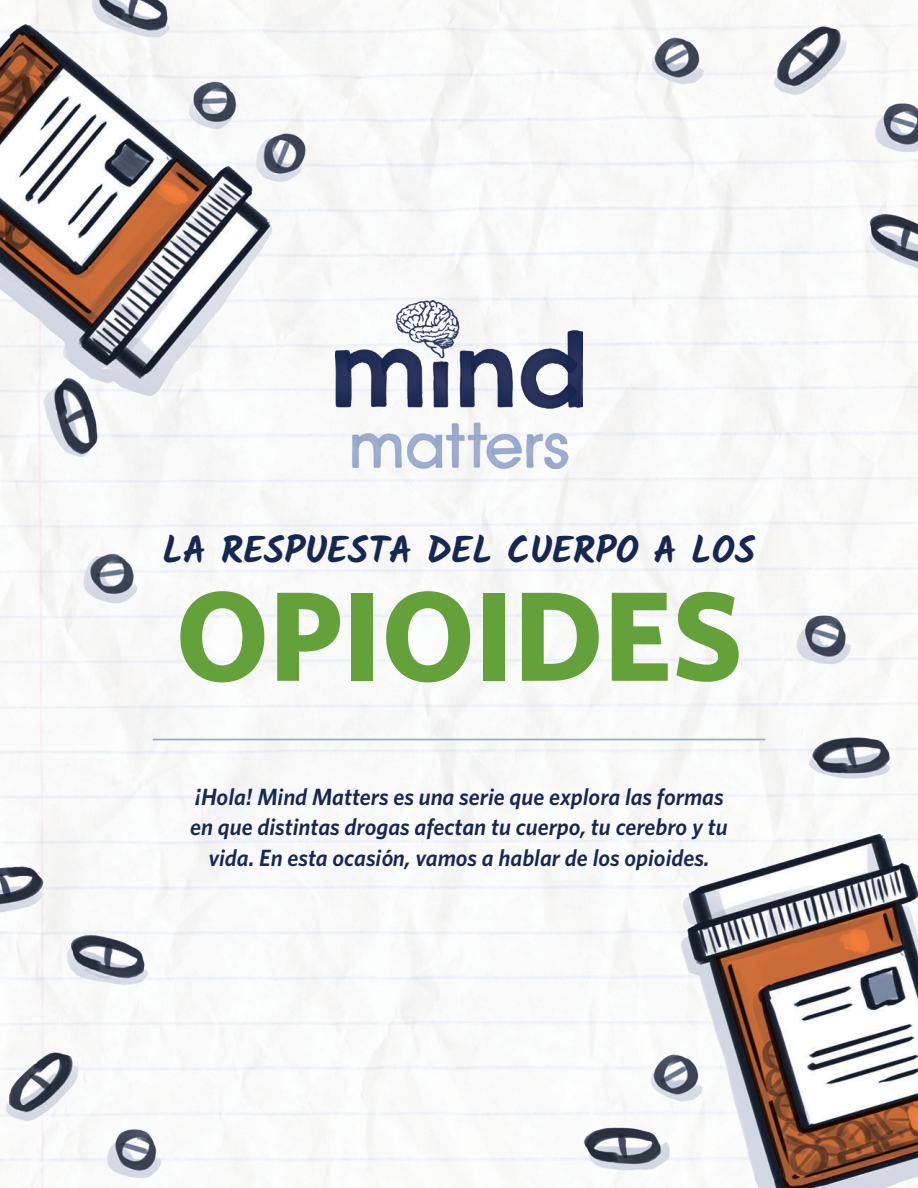
<style>
.page{position:relative;width:918px;height:1188px;background:#fff}
.page>*{position:absolute;margin:0;border:0;box-sizing:border-box;transform-origin:0 0}
.t1{font:700 127.5px "Whitney";color:#65a13a}
.t2{font:700 37.35px "Kalam";color:#162852}
.t3{font:italic 600 23.55px/30.3px "Whitney";color:#162852;text-align:center}
</style>
<div class="page">
<img style="left:0;top:0;width:918px;height:1188px">
<hr style="left:153px;top:739px;width:612px;height:1px;background:#93a7cc">
<img style="left:336px;top:300px;width:246px;height:169px">
<p class="t2" style="left:163px;top:528px;width:594px">LA RESPUESTA DEL CUERPO A LOS</p>
<p class="t1" style="left:176px;top:559px;width:568px">OPIOIDES</p>
<p class="t3" style="left:190px;top:781px;width:539px">¡Hola! Mind Matters es una serie que explora las formas en que distintas drogas afectan tu cuerpo, tu cerebro y tu vida. En esta ocasión, vamos a hablar de los opioides.</p>
</div>
